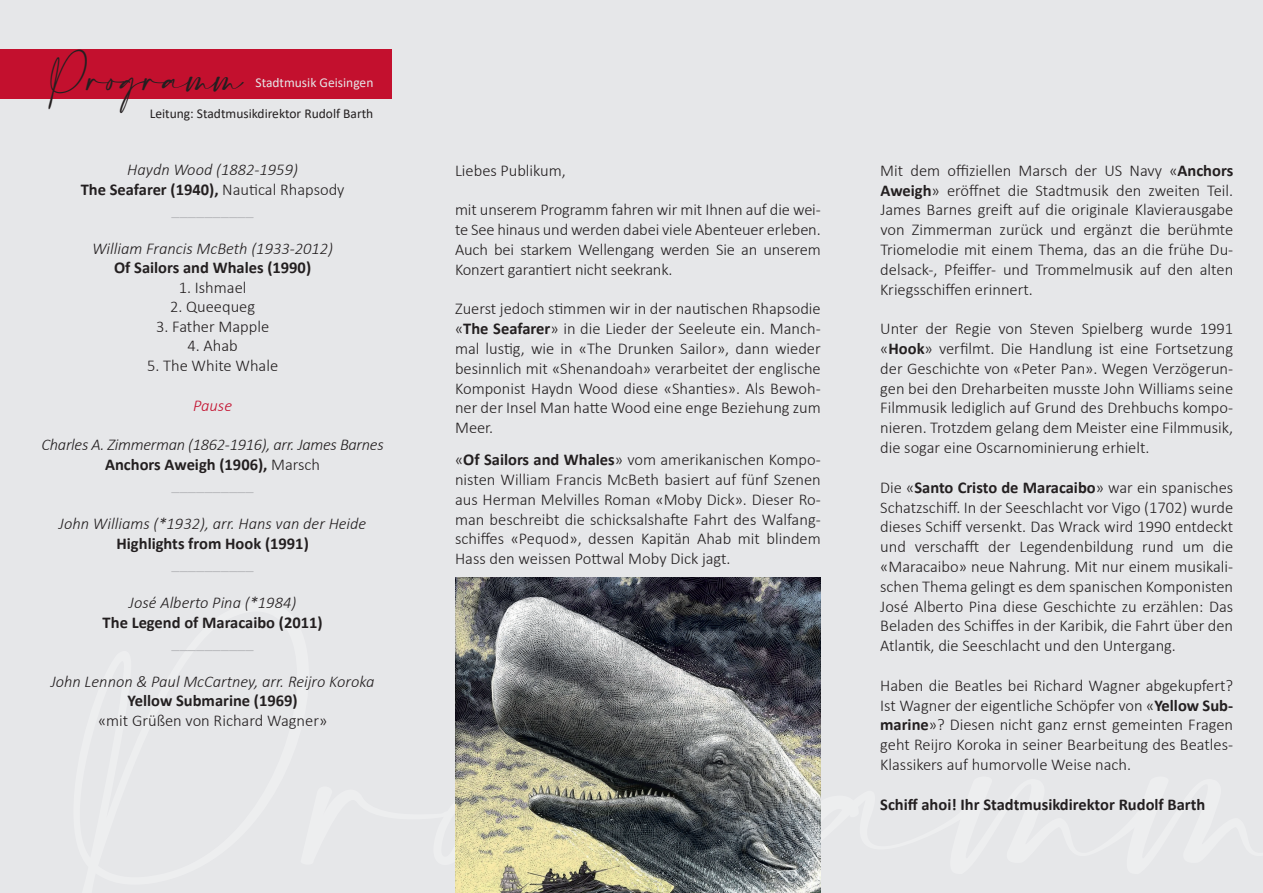
<style>
.page{position:relative;width:1263px;height:893px;background:#e6e7e9}
.page>*{position:absolute;margin:0;border:0;box-sizing:border-box;transform-origin:0 0}
.t1{font:30px "Amalfi Coast";color:#231f20}
.t2{font:300 16.5px/19.8px "Calibri";color:#231f20;text-align:justify}
.t3{font:italic 300 16.5px/19.8px "Calibri";color:#231f20;text-align:center}
.t4{font:700 16.5px "Calibri";color:#231f20}
.t5{font:italic 300 16.5px/19.8px "Calibri";letter-spacing:-.02em;color:#231f20;text-align:center}
.t6{font:16.5px "Calibri";color:#bcbdc0}
.t7{font:italic 300 16.5px "Calibri";color:#c3102e}
.t8{font:13.5px "Calibri";color:#231f20}
.t9{font:13.5px "Calibri";color:#e6e7e9}
.s1{font-weight:700;font-style:normal}
.s2{font-style:normal}
.s3{font-weight:400;font-style:normal;color:#bcbdc0}
.s4{font-weight:700}
</style>
<div class="page">
<div style="left:0;top:49px;width:391px;height:50px;background:#c3102e"></div>
<img style="left:455px;top:577px;width:366px;height:316px">
<h1 class="t1" style="left:50px;top:62px;width:194px">Programm</h1>
<p class="t9" style="left:255px;top:73px;width:119px">Stadtmusik Geisingen</p>
<p class="t8" style="left:150px;top:105px;width:225px">Leitung: Stadtmusikdirektor Rudolf Barth</p>
<p class="t3" style="left:81px;top:159px;width:265px">Haydn Wood (1882-1959)<br><span class="s1">The Seafarer (1940),</span> <span class="s2">Nautical Rhapsody </span><span class="s3">__________</span></p>
<p class="t3" style="left:92px;top:238px;width:243px">William Francis McBeth (1933-2012)</p>
<p class="t4" style="left:114px;top:256px;width:198px">Of Sailors and Whales (1990)</p>
<p class="t2" style="left:179px;top:277px;width:69px">1. Ishmael</p>
<p class="t2" style="left:170px;top:297px;width:87px">2. Queequeg</p>
<p class="t2" style="left:156px;top:316px;width:115px">3. Father Mapple</p>
<p class="t2" style="left:187px;top:336px;width:52px">4. Ahab</p>
<p class="t2" style="left:147px;top:356px;width:133px">5. The White Whale</p>
<p class="t7" style="left:193px;top:395px;width:40px">Pause</p>
<p class="t5" style="left:42px;top:435px;width:344px">Charles A. Zimmerman (1862-1916), arr. James Barnes<br><span class="s1">Anchors Aweigh (1906),</span> <span class="s2">Marsch<br></span><span class="s3">__________</span></p>
<p class="t3" style="left:59px;top:514px;width:309px">John Williams (*1932), arr. Hans van der Heide</p>
<p class="t4" style="left:116px;top:532px;width:194px">Highlights from Hook (1991)</p>
<p class="t6" style="left:172px;top:552px;width:84px">__________</p>
<p class="t3" style="left:129px;top:592px;width:169px">José Alberto Pina (*1984)</p>
<p class="t4" style="left:103px;top:611px;width:222px">The Legend of Maracaibo (2011)</p>
<p class="t6" style="left:172px;top:631px;width:84px">__________</p>
<p class="t3" style="left:51px;top:671px;width:325px">John Lennon &amp; Paul McCartney, arr. Reijro Koroka</p>
<p class="t4" style="left:128px;top:689px;width:172px">Yellow Submarine (1969)</p>
<p class="t2" style="left:98px;top:710px;width:231px">«mit Grüßen von Richard Wagner»</p>
<p class="t2" style="left:455px;top:160px;width:112px">Liebes Publikum,</p>
<p class="t2" style="left:455px;top:200px;width:367px">mit unserem Programm fahren wir mit Ihnen auf die wei&shy;te See hinaus und werden dabei viele Abenteuer erleben.<br>Auch bei starkem Wellengang werden Sie an unserem Konzert garantiert nicht seekrank.</p>
<p class="t2" style="left:455px;top:299px;width:367px">Zuerst jedoch stimmen wir in der nautischen Rhapsodie «<span class="s4">The Seafarer</span>» in die Lieder der Seeleute ein. Manch&shy;mal lustig, wie in «The Drunken Sailor», dann wieder besinnlich mit «Shenandoah» verarbeitet der englische Komponist Haydn Wood diese «Shanties». Als Bewoh&shy;ner der Insel Man hatte Wood eine enge Beziehung zum Meer.</p>
<p class="t2" style="left:455px;top:450px;width:367px">«<span class="s4">Of Sailors and Whales</span>» vom amerikanischen Kompo&shy;nisten William Francis McBeth basiert auf fünf Szenen aus Herman Melvilles Roman «Moby Dick». Dieser Ro&shy;man beschreibt die schicksalshafte Fahrt des Walfang&shy;schiffes «Pequod», dessen Kapitän Ahab mit blindem Hass den weissen Pottwal Moby Dick jagt.</p>
<p class="t2" style="left:880px;top:160px;width:354px">Mit dem offiziellen Marsch der US Navy «<span class="s4">Anchors Aweigh</span>» eröffnet die Stadtmusik den zweiten Teil.<br>James Barnes greift auf die originale Klavierausgabe von Zimmerman zurück und ergänzt die berühmte Triomelodie mit einem Thema, das an die frühe Du&shy;delsack-, Pfeiffer- und Trommelmusik auf den alten Kriegsschiffen erinnert.</p>
<p class="t2" style="left:880px;top:319px;width:355px">Unter der Regie von Steven Spielberg wurde 1991 «<span class="s4">Hook</span>» verfilmt. Die Handlung ist eine Fortsetzung der Geschichte von «Peter Pan». Wegen Verzögerun&shy;gen bei den Dreharbeiten musste John Williams seine Filmmusik lediglich auf Grund des Drehbuchs kompo&shy;nieren. Trotzdem gelang dem Meister eine Filmmusik, die sogar eine Oscarnominierung erhielt.</p>
<p class="t2" style="left:880px;top:477px;width:354px">Die «<span class="s4">Santo Cristo de Maracaibo</span>» war ein spanisches Schatzschiff. In der Seeschlacht vor Vigo (1702) wurde dieses Schiff versenkt. Das Wrack wird 1990 entdeckt und verschafft der Legendenbildung rund um die «Maracaibo» neue Nahrung. Mit nur einem musikali&shy;schen Thema gelingt es dem spanischen Komponisten José Alberto Pina diese Geschichte zu erzählen: Das Beladen des Schiffes in der Karibik, die Fahrt über den Atlantik, die Seeschlacht und den Untergang.</p>
<p class="t2" style="left:880px;top:675px;width:354px">Haben die Beatles bei Richard Wagner abgekupfert?<br>Ist Wagner der eigentliche Schöpfer von «<span class="s4">Yellow Sub&shy;marine</span>»? Diesen nicht ganz ernst gemeinten Fragen geht Reijro Koroka in seiner Bearbeitung des Beatles-Klassikers auf humorvolle Weise nach.</p>
<p class="t4" style="left:880px;top:792px;width:327px">Schiff ahoi! Ihr Stadtmusikdirektor Rudolf Barth</p>
</div>
